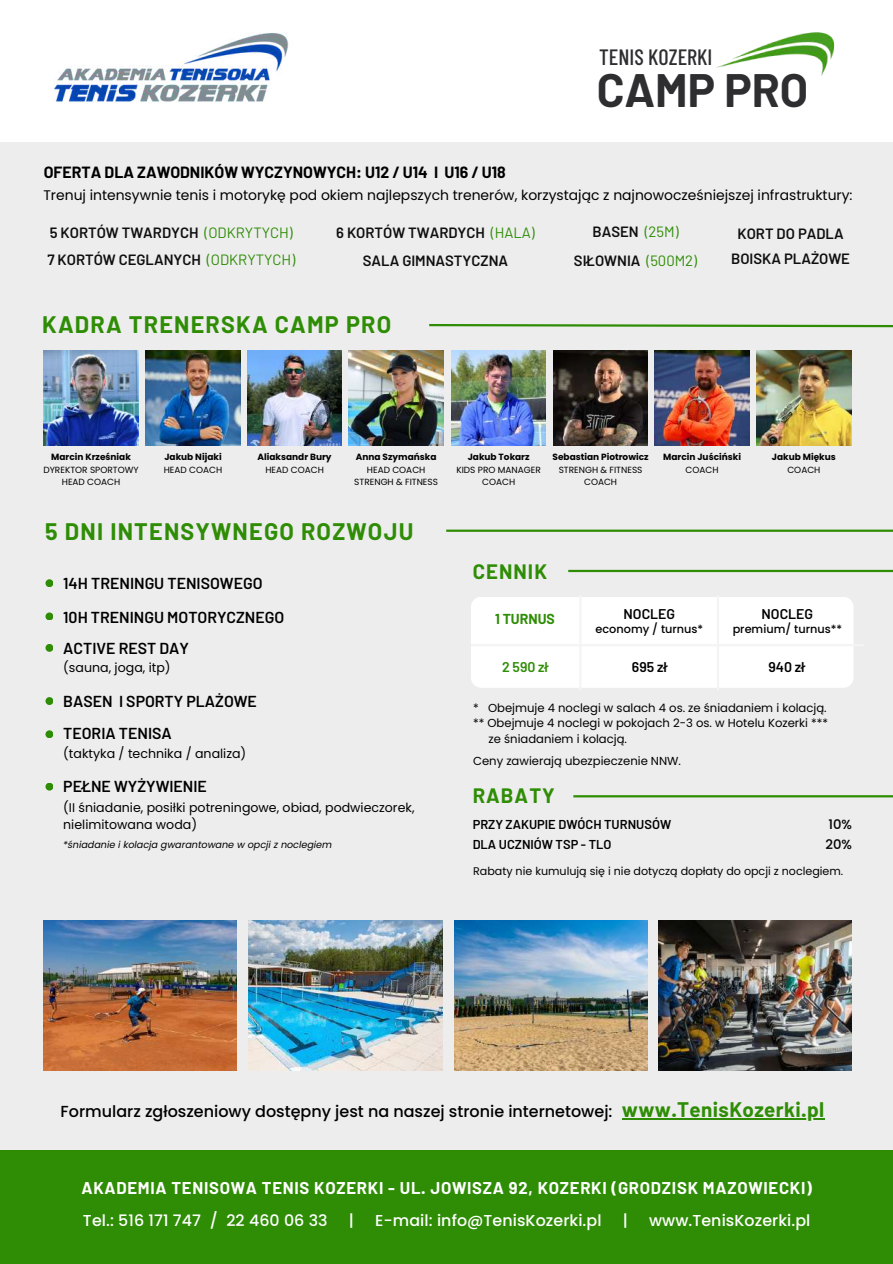
<style>
.page{position:relative;width:893px;height:1264px;background:#fff}
.page>*{position:absolute;margin:0;border:0;box-sizing:border-box;transform-origin:0 0}
.t1{font:700 45.75px "Barlow";color:#2e2d30}
.t2{font:700 23.4px "Barlow";letter-spacing:.05em;color:#2e8d05}
.t3{font:500 22.2px "Barlow Condensed";color:#2e2d30}
.t4{font:700 20.4px "Barlow";letter-spacing:.05em;color:#2e8d05}
.t5{font:700 16.65px "Barlow";letter-spacing:.045em;color:#fff}
.t6{font:500 16.05px "Poppins";color:#000}
.t7{font:600 15.9px/33.6px "Barlow";color:#000}
.t8{font:500 15.9px "Poppins";letter-spacing:.005em;color:#fff}
.t9{font:700 15.9px "Barlow";color:#000}
.t10{font:600 14.85px/25.8px "Barlow";color:#0f0f0f;text-align:center}
.t11{font:600 14.1px "Barlow";color:#000}
.t12{font:700 14.1px "Barlow";color:#2e8d05}
.t13{font:600 14.1px "Barlow";color:#2e8d05}
.t14{font:13.95px "Poppins";color:#000}
.t15{font:500 13.2px/19.6px "Poppins";color:#000}
.t16{font:600 12.9px/19.6px "Barlow";color:#000}
.t17{font:12.6px/17.4px "Poppins";color:#000}
.t18{font:11.55px "Poppins";color:#000}
.t19{font:500 11.25px "Poppins";color:#000}
.t20{font:11.1px "Poppins";color:#000}
.t21{font:italic 9.6px "Poppins";color:#000}
.t22{font:9px/11.9px "Poppins";color:#000;text-align:center}
.t23{font:700 9px "Poppins";color:#000}
.s1{font-weight:400;color:#2e8d05}
.s2{font-family:"Barlow";font-weight:700;font-size:20.55px;color:#2e8d05}
</style>
<div class="page">
<div style="left:0;top:142px;width:892px;height:1121px;background:#ededed"></div>
<img style="left:44px;top:351px;width:94px;height:94px">
<img style="left:146px;top:351px;width:94px;height:94px">
<img style="left:349px;top:351px;width:94px;height:94px">
<img style="left:247px;top:351px;width:95px;height:94px">
<img style="left:451px;top:351px;width:95px;height:94px">
<img style="left:553px;top:351px;width:94px;height:94px">
<img style="left:654px;top:351px;width:95px;height:94px">
<img style="left:756px;top:351px;width:95px;height:94px">
<div style="left:0;top:1150px;width:892px;height:113px;background:#2e8d05"></div>
<img style="left:54px;top:33px;width:235px;height:70px">
<svg style="left:429px;top:324px;width:463px;height:4px"></svg>
<hr style="left:446px;top:529px;width:446px;height:3px;background:#2e8d05">
<hr style="left:573px;top:795px;width:319px;height:2px;background:#2e8d05">
<hr style="left:568px;top:570px;width:324px;height:2px;background:#2e8d05">
<img style="left:43px;top:920px;width:194px;height:150px">
<img style="left:249px;top:920px;width:193px;height:150px">
<img style="left:658px;top:920px;width:193px;height:150px">
<img style="left:454px;top:920px;width:193px;height:150px">
<img style="left:716px;top:32px;width:119px;height:44px">
<div style="left:471px;top:597px;width:382px;height:90px;background:#fff"></div>
<hr style="left:471px;top:644px;width:393px;height:2px;background:#f4f4f4">
<hr style="left:579px;top:595px;width:2px;height:95px;background:#f4f4f4">
<hr style="left:716px;top:595px;width:3px;height:95px;background:#f4f4f4">
<div style="left:45px;top:579px;width:8px;height:8px;background:#2e8d05;border-radius:50%"></div>
<div style="left:45px;top:697px;width:8px;height:8px;background:#2e8d05;border-radius:50%"></div>
<div style="left:45px;top:612px;width:8px;height:8px;background:#2e8d05;border-radius:50%"></div>
<div style="left:45px;top:644px;width:8px;height:8px;background:#2e8d05;border-radius:50%"></div>
<div style="left:45px;top:782px;width:8px;height:8px;background:#2e8d05;border-radius:50%"></div>
<div style="left:45px;top:730px;width:8px;height:8px;background:#2e8d05;border-radius:50%"></div>
<hr style="left:621px;top:1118px;width:203px;height:1px;background:#2e8d05">
<h3 class="t9" style="left:44px;top:162px;width:463px">OFERTA DLA ZAWODNIKÓW WYCZYNOWYCH: U12 / U14 I U16 / U18</h3>
<h3 class="t3" style="left:599px;top:43px;width:115px">TENIS KOZERKI</h3>
<h1 class="t1" style="left:596px;top:61px;width:213px">CAMP PRO</h1>
<p class="t14" style="left:43px;top:185px;width:810px">Trenuj intensywnie tenis i motorykę pod okiem najlepszych trenerów, korzystając z najnowocześniejszej infrastruktury:</p>
<p class="t10" style="left:47px;top:219px;width:249px;text-align:left">5 KORTÓW TWARDYCH <span class="s1">(ODKRYTYCH)<br></span>7 KORTÓW CEGLANYCH <span class="s1">(ODKRYTYCH)</span></p>
<p class="t10" style="left:336px;top:219px;width:200px">6 KORTÓW TWARDYCH <span class="s1">(HALA)</span></p>
<p class="t10" style="left:363px;top:247px;width:147px">SALA GIMNASTYCZNA</p>
<h2 class="t2" style="left:42px;top:309px;width:350px">KADRA TRENERSKA CAMP PRO</h2>
<p class="t10" style="left:574px;top:216px;width:125px;line-height:29.5px">BASEN <span class="s1">(25M)<br></span>SIŁOWNIA <span class="s1">(500M2)</span></p>
<p class="t10" style="left:731px;top:220px;width:120px">KORT DO PADLA<br>BOISKA PLAŻOWE</p>
<p class="t23" style="left:51px;top:450px;width:81px">Marcin Krześniak</p>
<p class="t23" style="left:164px;top:450px;width:59px">Jakub Nijaki</p>
<p class="t23" style="left:257px;top:450px;width:76px">Aliaksandr Bury</p>
<p class="t23" style="left:356px;top:450px;width:82px">Anna Szymańska</p>
<p class="t23" style="left:467px;top:450px;width:63px">Jakub Tokarz</p>
<p class="t23" style="left:552px;top:450px;width:98px">Sebastian Piotrowicz</p>
<p class="t23" style="left:663px;top:450px;width:79px">Marcin Juściński</p>
<p class="t23" style="left:771px;top:450px;width:65px">Jakub Miękus</p>
<p class="t22" style="left:43px;top:464px;width:97px">DYREKTOR SPORTOWY<br>HEAD COACH</p>
<p class="t22" style="left:164px;top:464px;width:60px">HEAD COACH</p>
<p class="t22" style="left:558px;top:464px;width:85px">STRENGH &amp; FITNESS<br>COACH</p>
<p class="t22" style="left:265px;top:464px;width:60px">HEAD COACH</p>
<p class="t22" style="left:367px;top:464px;width:60px">HEAD COACH</p>
<p class="t22" style="left:685px;top:464px;width:34px">COACH</p>
<p class="t22" style="left:787px;top:464px;width:34px">COACH</p>
<p class="t22" style="left:354px;top:476px;width:85px">STRENGH &amp; FITNESS</p>
<p class="t22" style="left:456px;top:464px;width:86px">KIDS PRO MANAGER<br>COACH</p>
<h2 class="t2" style="left:45px;top:517px;width:369px">5 DNI INTENSYWNEGO ROZWOJU</h2>
<h3 class="t7" style="left:63px;top:566px;width:222px">14H TRENINGU TENISOWEGO<br>10H TRENINGU MOTORYCZNEGO</h3>
<h3 class="t7" style="left:63px;top:630px;width:127px">ACTIVE REST DAY</h3>
<p class="t17" style="left:63px;top:659px;width:109px">(sauna, joga, itp)</p>
<h3 class="t7" style="left:63px;top:683px;width:195px">BASEN I SPORTY PLAŻOWE</h3>
<h3 class="t7" style="left:63px;top:716px;width:110px">TEORIA TENISA</h3>
<p class="t17" style="left:63px;top:744px;width:185px">(taktyka / technika / analiza)</p>
<h3 class="t7" style="left:63px;top:769px;width:145px">PEŁNE WYŻYWIENIE</h3>
<p class="t17" style="left:63px;top:798px;width:353px">(II śniadanie, posiłki potreningowe, obiad, podwieczorek, nielimitowana woda)</p>
<p class="t21" style="left:63px;top:838px;width:270px">*śniadanie i kolacja gwarantowane w opcji z noclegiem</p>
<h3 class="t4" style="left:472px;top:558px;width:76px">CENNIK</h3>
<p class="t11" style="left:761px;top:604px;width:53px">NOCLEG</p>
<p class="t19" style="left:732px;top:621px;width:111px">premium/ turnus**</p>
<p class="t11" style="left:623px;top:605px;width:53px">NOCLEG</p>
<p class="t19" style="left:595px;top:621px;width:109px">economy / turnus*</p>
<p class="t12" style="left:495px;top:609px;width:61px">1 TURNUS</p>
<p class="t13" style="left:502px;top:657px;width:48px">2 590 zł</p>
<p class="t11" style="left:632px;top:657px;width:36px">695 zł</p>
<p class="t11" style="left:768px;top:657px;width:38px">940 zł</p>
<p class="t18" style="left:473px;top:699px;width:355px">* Obejmuje 4 noclegi w salach 4 os. ze śniadaniem i kolacją.</p>
<p class="t18" style="left:473px;top:715px;width:356px">** Obejmuje 4 noclegi w pokojach 2-3 os. w Hotelu Kozerki ***</p>
<p class="t18" style="left:488px;top:730px;width:140px">ze śniadaniem i kolacją.</p>
<p class="t18" style="left:473px;top:753px;width:209px">Ceny zawierają ubezpieczenie NNW.</p>
<h3 class="t4" style="left:472px;top:782px;width:84px">RABATY</h3>
<p class="t16" style="left:472px;top:814px;width:200px">PRZY ZAKUPIE DWÓCH TURNUSÓW<br>DLA UCZNIÓW TSP - TLO</p>
<p class="t15" style="left:825px;top:814px;width:28px">10%<br>20%</p>
<p class="t20" style="left:473px;top:862px;width:371px">Rabaty nie kumulują się i nie dotyczą dopłaty do opcji z noclegiem.</p>
<h3 class="t6" style="left:61px;top:1100px;width:765px">Formularz zgłoszeniowy dostępny jest na naszej stronie internetowej: <span class="s2">www.TenisKozerki.pl</span></h3>
<h3 class="t5" style="left:81px;top:1177px;width:732px">AKADEMIA TENISOWA TENIS KOZERKI - UL. JOWISZA 92, KOZERKI (GRODZISK MAZOWIECKI)</h3>
<h3 class="t8" style="left:83px;top:1209px;width:246px">Tel.: 516 171 747 / 22 460 06 33</h3>
<h3 class="t8" style="left:349px;top:1209px;width:7px">|</h3>
<h3 class="t8" style="left:375px;top:1209px;width:228px">E-mail: info@TenisKozerki.pl</h3>
<h3 class="t8" style="left:622px;top:1209px;width:7px">|</h3>
<h3 class="t8" style="left:649px;top:1209px;width:163px">www.TenisKozerki.pl</h3>
</div>
